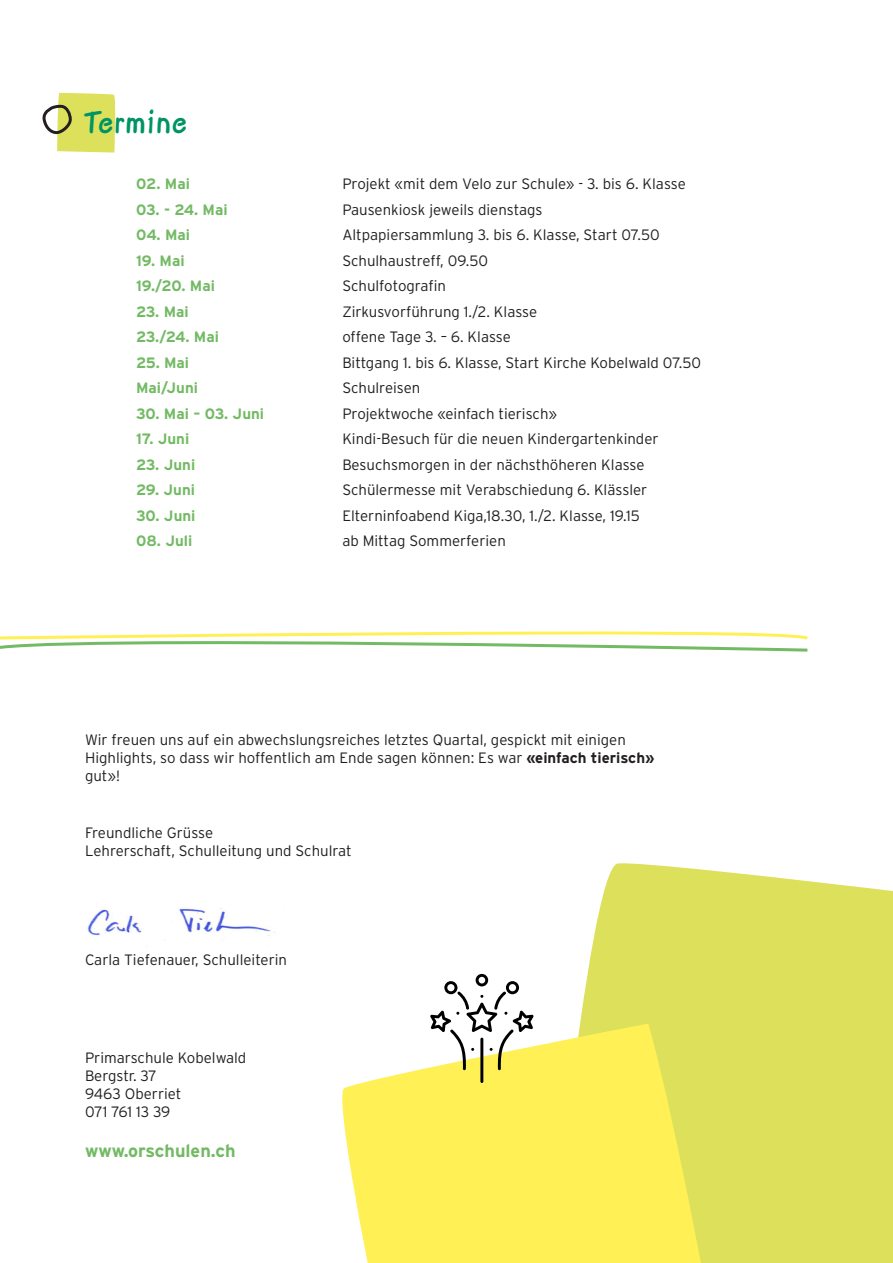
<style>
.page{position:relative;width:893px;height:1263px;background:#fff}
.page>*{position:absolute;margin:0;border:0;box-sizing:border-box;transform-origin:0 0}
.t1{font:700 36px "Delve Hand";color:#009465}
.t2{font:700 18px "Interstate";color:#73ba64}
.t3{font:300 15px/18px "Interstate";color:#231f20}
.t4{font:700 15px "Interstate";color:#73ba64}
.s1{font-weight:700}
</style>
<div class="page">
<svg style="left:43px;top:93px;width:73px;height:60px"></svg>
<img style="left:87px;top:908px;width:188px;height:33px">
<svg style="left:0;top:631px;width:808px;height:21px"></svg>
<div style="left:580px;top:863px;width:313px;height:400px;background:#dde05b"></div>
<svg style="left:342px;top:1023px;width:375px;height:240px;background:#faf065"></svg>
<svg style="left:430px;top:974px;width:104px;height:109px"></svg>
<p class="t1" style="left:85px;top:105px;width:105px">Termine</p>
<p class="t4" style="left:136px;top:176px;width:55px">02. Mai</p>
<p class="t4" style="left:136px;top:201px;width:93px">03. - 24. Mai</p>
<p class="t4" style="left:136px;top:227px;width:56px">04. Mai</p>
<p class="t4" style="left:136px;top:252px;width:50px">19. Mai</p>
<p class="t4" style="left:136px;top:278px;width:80px">19./20. Mai</p>
<p class="t4" style="left:136px;top:303px;width:54px">23. Mai</p>
<p class="t4" style="left:136px;top:329px;width:84px">23./24. Mai</p>
<p class="t4" style="left:136px;top:354px;width:55px">25. Mai</p>
<p class="t4" style="left:136px;top:380px;width:63px">Mai/Juni</p>
<p class="t4" style="left:136px;top:405px;width:130px">30. Mai – 03. Juni</p>
<p class="t4" style="left:136px;top:431px;width:55px">17. Juni</p>
<p class="t4" style="left:136px;top:456px;width:61px">23. Juni</p>
<p class="t4" style="left:136px;top:482px;width:60px">29. Juni</p>
<p class="t4" style="left:136px;top:507px;width:61px">30. Juni</p>
<p class="t4" style="left:136px;top:533px;width:58px">08. Juli</p>
<p class="t3" style="left:342px;top:175px;width:345px">Projekt «mit dem Velo zur Schule» - 3. bis 6. Klasse</p>
<p class="t3" style="left:342px;top:200px;width:202px">Pausenkiosk jeweils dienstags</p>
<p class="t3" style="left:342px;top:226px;width:319px">Altpapiersammlung 3. bis 6. Klasse, Start 07.50</p>
<p class="t3" style="left:342px;top:251px;width:147px">Schulhaustreff, 09.50</p>
<p class="t3" style="left:342px;top:277px;width:105px">Schulfotografin</p>
<p class="t3" style="left:342px;top:302px;width:196px">Zirkusvorführung 1./2. Klasse</p>
<p class="t3" style="left:342px;top:328px;width:170px">offene Tage 3. – 6. Klasse</p>
<p class="t3" style="left:342px;top:353px;width:360px">Bittgang 1. bis 6. Klasse, Start Kirche Kobelwald 07.50</p>
<p class="t3" style="left:342px;top:379px;width:80px">Schulreisen</p>
<p class="t3" style="left:342px;top:404px;width:216px">Projektwoche «einfach tierisch»</p>
<p class="t3" style="left:342px;top:430px;width:318px">Kindi-Besuch für die neuen Kindergartenkinder</p>
<p class="t3" style="left:342px;top:455px;width:304px">Besuchsmorgen in der nächsthöheren Klasse</p>
<p class="t3" style="left:342px;top:481px;width:306px">Schülermesse mit Verabschiedung 6. Klässler</p>
<p class="t3" style="left:342px;top:506px;width:299px">Elterninfoabend Kiga,18.30, 1./2. Klasse, 19.15</p>
<p class="t3" style="left:342px;top:532px;width:165px">ab Mittag Sommerferien</p>
<p class="t3" style="left:85px;top:731px;width:571px">Wir freuen uns auf ein abwechslungsreiches letztes Quartal, gespickt mit einigen<br>Highlights, so dass wir hoffentlich am Ende sagen können: Es war <span class="s1">«einfach tierisch» </span>gut»!</p>
<p class="t3" style="left:85px;top:824px;width:130px">Freundliche Grüsse</p>
<p class="t3" style="left:85px;top:842px;width:268px">Lehrerschaft, Schulleitung und Schulrat</p>
<p class="t3" style="left:85px;top:950px;width:204px">Carla Tiefenauer, Schulleiterin</p>
<p class="t3" style="left:85px;top:1049px;width:163px">Primarschule Kobelwald</p>
<p class="t3" style="left:85px;top:1067px;width:73px">Bergstr. 37</p>
<p class="t3" style="left:85px;top:1085px;width:98px">9463 Oberriet</p>
<p class="t3" style="left:85px;top:1103px;width:87px">071 761 13 39</p>
<p class="t2" style="left:85px;top:1140px;width:152px">www.orschulen.ch</p>
</div>
